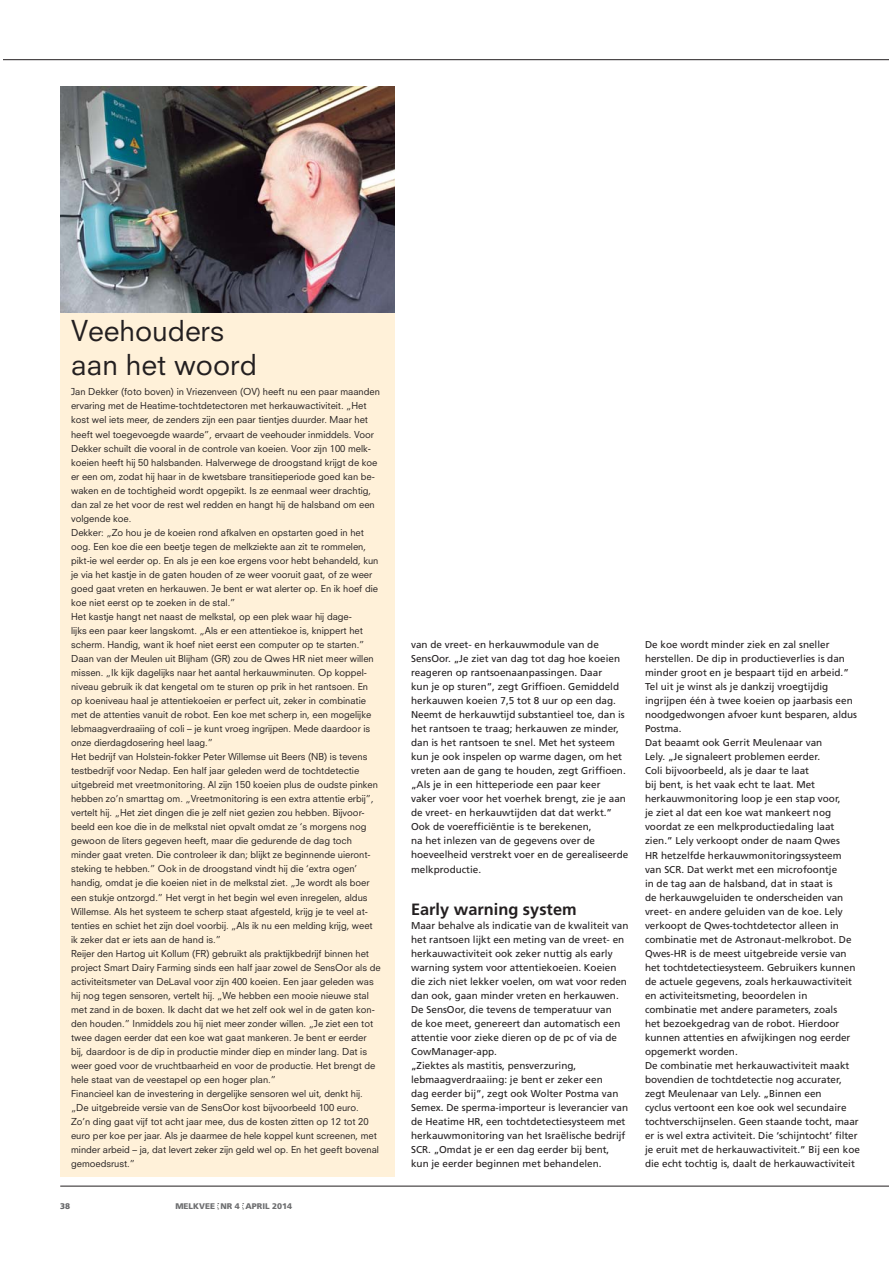
<style>
.page{position:relative;width:893px;height:1263px;background:#fff}
.page>*{position:absolute;margin:0;border:0;box-sizing:border-box;transform-origin:0 0}
.t1{font:28.05px/33.6px "Neuzeit SLT Std";color:#231f20}
.t2{font:700 16.35px "Frutiger LT Std";color:#231f20}
.t3{font:9.9px/14.1px "Frutiger LT Std";color:#231f20}
.t4{font:9.3px/14.1px "Neuzeit SLT Std";color:#231f20}
.t5{font:900 8.25px "Frutiger LT Std";color:#6d6e70}
.t6{font:900 8.25px "Frutiger LT Std";color:#636466}
</style>
<div class="page">
<div style="left:60px;top:308px;width:334px;height:869px;background:#fff1d9"></div>
<hr style="left:4px;top:59px;width:885px;height:1px;background:#231f20">
<hr style="left:60px;top:1186px;width:829px;height:1px;background:#231f20">
<img style="left:60px;top:87px;width:334px;height:225px">
<h1 class="t1" style="left:71px;top:316px;width:187px">Veehouders aan het woord</h1>
<p class="t4" style="left:71px;top:386px;width:311px">Jan Dekker (foto boven) in Vriezenveen (OV) heeft nu een paar maanden ervaring met de Heatime-tochtdetectoren met herkauwactiviteit. „Het kost wel iets meer, de zenders zijn een paar tientjes duurder. Maar het heeft wel toegevoegde waarde”, ervaart de veehouder inmiddels. Voor Dekker schuilt die vooral in de controle van koeien. Voor zijn 100 melk&shy;koeien heeft hij 50 halsbanden. Halverwege de droogstand krijgt de koe er een om, zodat hij haar in de kwetsbare transitieperiode goed kan be&shy;waken en de tochtigheid wordt opgepikt. Is ze eenmaal weer drachtig, dan zal ze het voor de rest wel redden en hangt hij de halsband om een volgende koe.<br>Dekker: „Zo hou je de koeien rond afkalven en opstarten goed in het oog. Een koe die een beetje tegen de melkziekte aan zit te rommelen, pikt-ie wel eerder op. En als je een koe ergens voor hebt behandeld, kun je via het kastje in de gaten houden of ze weer vooruit gaat, of ze weer goed gaat vreten en herkauwen. Je bent er wat alerter op. En ik hoef die koe niet eerst op te zoeken in de stal.”<br>Het kastje hangt net naast de melkstal, op een plek waar hij dage-<br>lijks een paar keer langskomt. „Als er een attentiekoe is, knippert het scherm. Handig, want ik hoef niet eerst een computer op te starten.” Daan van der Meulen uit Blijham (GR) zou de Qwes HR niet meer willen missen. „Ik kijk dagelijks naar het aantal herkauwminuten. Op koppel&shy;niveau gebruik ik dat kengetal om te sturen op prik in het rantsoen. En op koeniveau haal je attentiekoeien er perfect uit, zeker in combinatie met de attenties vanuit de robot. Een koe met scherp in, een mogelijke lebmaagverdraaiing of coli – je kunt vroeg ingrijpen. Mede daardoor is onze dierdagdosering heel laag.”<br>Het bedrijf van Holstein-fokker Peter Willemse uit Beers (NB) is tevens testbedrijf voor Nedap. Een half jaar geleden werd de tochtdetectie uitgebreid met vreetmonitoring. Al zijn 150 koeien plus de oudste pinken hebben zo’n smarttag om. „Vreetmonitoring is een extra attentie erbij”, vertelt hij. „Het ziet dingen die je zelf niet gezien zou hebben. Bijvoor&shy;beeld een koe die in de melkstal niet opvalt omdat ze ‘s morgens nog gewoon de liters gegeven heeft, maar die gedurende de dag toch minder gaat vreten. Die controleer ik dan; blijkt ze beginnende uieront&shy;steking te hebben.” Ook in de droogstand vindt hij die ‘extra ogen’ handig, omdat je die koeien niet in de melkstal ziet. „Je wordt als boer een stukje ontzorgd.” Het vergt in het begin wel even inregelen, aldus Willemse. Als het systeem te scherp staat afgesteld, krijg je te veel at&shy;tenties en schiet het zijn doel voorbij. „Als ik nu een melding krijg, weet ik zeker dat er iets aan de hand is.”<br>Reijer den Hartog uit Kollum (FR) gebruikt als praktijkbedrijf binnen het project Smart Dairy Farming sinds een half jaar zowel de SensOor als de activiteitsmeter van DeLaval voor zijn 400 koeien. Een jaar geleden was hij nog tegen sensoren, vertelt hij. „We hebben een mooie nieuwe stal met zand in de boxen. Ik dacht dat we het zelf ook wel in de gaten kon&shy;den houden.” Inmiddels zou hij niet meer zonder willen. „Je ziet een tot twee dagen eerder dat een koe wat gaat mankeren. Je bent er eerder bij, daardoor is de dip in productie minder diep en minder lang. Dat is weer goed voor de vruchtbaarheid en voor de productie. Het brengt de hele staat van de veestapel op een hoger plan.”<br>Financieel kan de investering in dergelijke sensoren wel uit, denkt hij. „De uitgebreide versie van de SensOor kost bijvoorbeeld 100 euro.<br>Zo’n ding gaat vijf tot acht jaar mee, dus de kosten zitten op 12 tot 20 euro per koe per jaar. Als je daarmee de hele koppel kunt screenen, met minder arbeid – ja, dat levert zeker zijn geld wel op. En het geeft bovenal gemoedsrust.”</p>
<p class="t6" style="left:60px;top:1203px;width:12px">38</p>
<p class="t5" style="left:175px;top:1203px;width:118px">MELKVEE NR 4 APRIL 2014</p>
<p class="t3" style="left:411px;top:638px;width:219px">van de vreet- en herkauwmodule van de SensOor. „Je ziet van dag tot dag hoe koeien reageren op rantsoenaanpassingen. Daar<br>kun je op sturen”, zegt Griffioen. Gemiddeld herkauwen koeien 7,5 tot 8 uur op een dag.<br>Neemt de herkauwtijd substantieel toe, dan is het rantsoen te traag; herkauwen ze minder, dan is het rantsoen te snel. Met het systeem kun je ook inspelen op warme dagen, om het vreten aan de gang te houden, zegt Griffioen. „Als je in een hitteperiode een paar keer vaker voer voor het voerhek brengt, zie je aan de vreet- en herkauwtijden dat dat werkt.” Ook de voerefficiëntie is te berekenen,<br>na het inlezen van de gegevens over de hoeveelheid verstrekt voer en de gerealiseerde melkproductie.</p>
<h2 class="t2" style="left:411px;top:902px;width:167px">Early warning system</h2>
<p class="t3" style="left:411px;top:919px;width:219px">Maar behalve als indicatie van de kwaliteit van het rantsoen lijkt een meting van de vreet- en herkauwactiviteit ook zeker nuttig als early warning system voor attentiekoeien. Koeien die zich niet lekker voelen, om wat voor reden dan ook, gaan minder vreten en herkauwen.<br>De SensOor, die tevens de temperatuur van<br>de koe meet, genereert dan automatisch een attentie voor zieke dieren op de pc of via de CowManager-app.<br>„Ziektes als mastitis, pensverzuring, lebmaagverdraaiing: je bent er zeker een<br>dag eerder bij”, zegt ook Wolter Postma van Semex. De sperma-importeur is leverancier van de Heatime HR, een tochtdetectiesysteem met herkauwmonitoring van het Israëlische bedrijf SCR. „Omdat je er een dag eerder bij bent, kun je eerder beginnen met behandelen.</p>
<p class="t3" style="left:645px;top:638px;width:216px">De koe wordt minder ziek en zal sneller herstellen. De dip in productieverlies is dan minder groot en je bespaart tijd en arbeid.” Tel uit je winst als je dankzij vroegtijdig ingrijpen één à twee koeien op jaarbasis een noodgedwongen afvoer kunt besparen, aldus Postma.<br>Dat beaamt ook Gerrit Meulenaar van<br>Lely. „Je signaleert problemen eerder.<br>Coli bijvoorbeeld, als je daar te laat<br>bij bent, is het vaak echt te laat. Met herkauwmonitoring loop je een stap voor,<br>je ziet al dat een koe wat mankeert nog voordat ze een melkproductiedaling laat zien.” Lely verkoopt onder de naam Qwes<br>HR hetzelfde herkauwmonitoringssysteem van SCR. Dat werkt met een microfoontje<br>in de tag aan de halsband, dat in staat is<br>de herkauwgeluiden te onderscheiden van vreet- en andere geluiden van de koe. Lely verkoopt de Qwes-tochtdetector alleen in combinatie met de Astronaut-melkrobot. De Qwes-HR is de meest uitgebreide versie van het tochtdetectiesysteem. Gebruikers kunnen de actuele gegevens, zoals herkauwactiviteit en activiteitsmeting, beoordelen in combinatie met andere parameters, zoals<br>het bezoekgedrag van de robot. Hierdoor kunnen attenties en afwijkingen nog eerder opgemerkt worden.<br>De combinatie met herkauwactiviteit maakt bovendien de tochtdetectie nog accurater, zegt Meulenaar van Lely. „Binnen een<br>cyclus vertoont een koe ook wel secundaire tochtverschijnselen. Geen staande tocht, maar er is wel extra activiteit. Die ‘schijntocht’ filter je eruit met de herkauwactiviteit.” Bij een koe die echt tochtig is, daalt de herkauwactiviteit</p>
</div>
